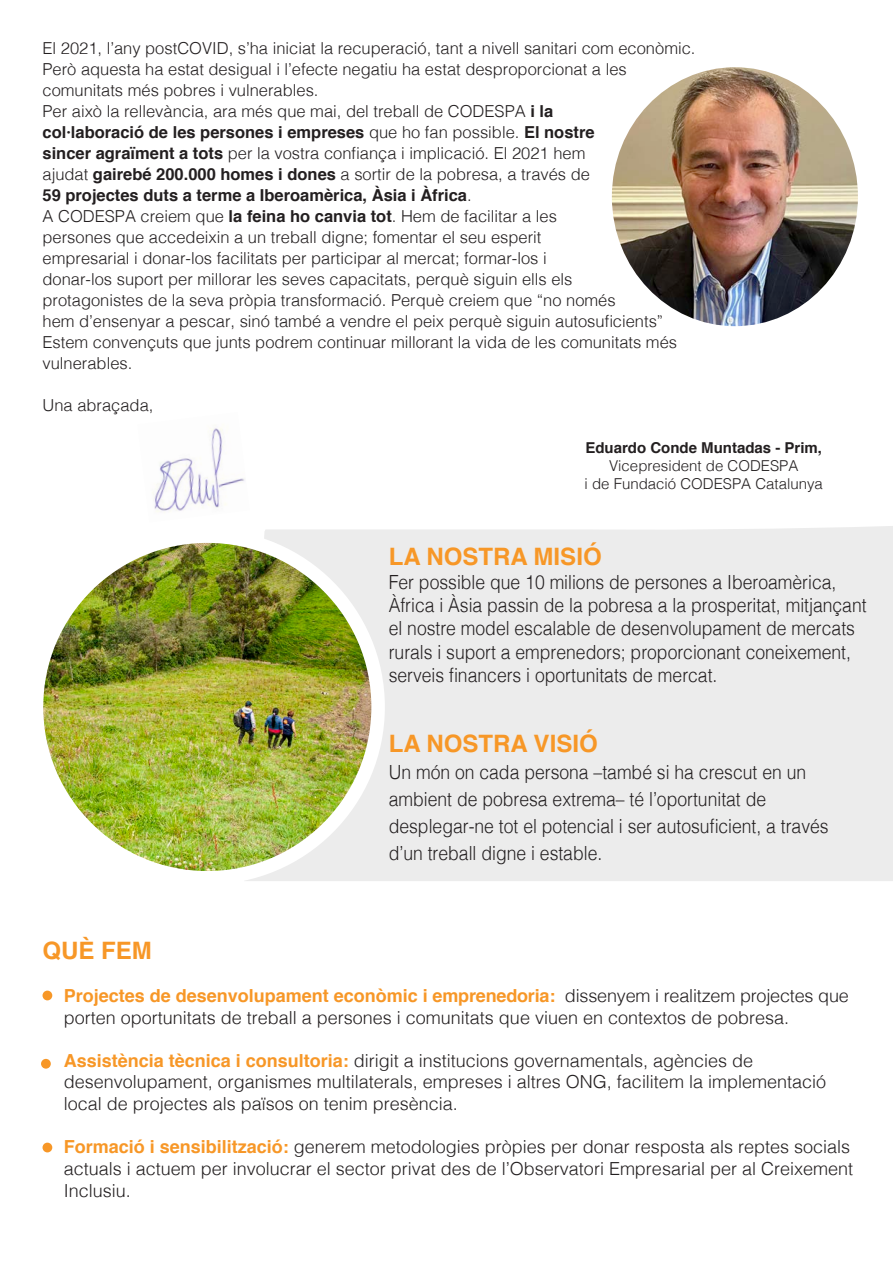
<style>
.page{position:relative;width:893px;height:1263px;background:#fff}
.page>*{position:absolute;margin:0;border:0;box-sizing:border-box;transform-origin:0 0}
.t1{font:700 24px "Helvetica";color:#f79727}
.t2{font:300 19.5px/23.4px "Helvetica";color:#231f20;scale:.9 1}
.t3{font:300 18px/21.6px "Helvetica";color:#231f20}
.t4{font:300 16.5px/21px "Helvetica";color:#231f20}
.t5{font:700 16.5px "Helvetica";color:#231f20}
.t6{font:300 15px "Helvetica";color:#231f20}
.t7{font:700 15px "Helvetica";color:#231f20}
.s1{font-weight:700}
.s2{font-weight:300}
.s3{font-weight:700;color:#f79727}
</style>
<div class="page">
<div style="left:245px;top:526px;width:648px;height:355px;background:#ececec"></div>
<img style="left:45px;top:538px;width:333px;height:336px">
<div style="left:30px;top:529px;width:355px;height:355px;border:14px solid #fff;border-radius:50%"></div>
<div style="left:41px;top:1059px;width:10px;height:10px;background:#f79727;border-radius:50%"></div>
<div style="left:43px;top:990px;width:9px;height:10px;background:#f79727;border-radius:50%"></div>
<div style="left:43px;top:1143px;width:9px;height:9px;background:#f79727;border-radius:50%"></div>
<img style="left:613px;top:68px;width:244px;height:257px">
<div style="left:600px;top:55px;width:270px;height:283px;border:12px solid #fff;border-radius:50%"></div>
<img style="left:152px;top:428px;width:93px;height:85px">
<p class="t4" style="left:43px;top:37px;width:654px">El 2021, l’any postCOVID, s’ha iniciat la recuperació, tant a nivell sanitari com econòmic.<br>Però aquesta ha estat desigual i l’efecte negatiu ha estat desproporcionat a les</p>
<p class="t4" style="left:43px;top:79px;width:277px">comunitats més pobres i vulnerables.</p>
<p class="t4" style="left:43px;top:100px;width:512px">Per això la rellevància, ara més que mai, del treball de CODESPA <span class="s1">i la</span></p>
<p class="t5" style="left:43px;top:119px;width:554px">col·laboració de les persones i empreses <span class="s2">que ho fan possible.</span> El nostre</p>
<p class="t4" style="left:43px;top:142px;width:544px"><span class="s1">sincer agraïment a tots</span> per la vostra confiança i implicació. El 2021 hem</p>
<p class="t4" style="left:43px;top:163px;width:549px">ajudat <span class="s1">gairebé 200.000 homes i dones</span> a sortir de la pobresa, a través de</p>
<p class="t5" style="left:43px;top:182px;width:431px">59 projectes duts a terme a Iberoamèrica, Àsia i Àfrica<span class="s2">.</span></p>
<p class="t4" style="left:43px;top:205px;width:516px">A CODESPA creiem que <span class="s1">la feina ho canvia tot</span>. Hem de facilitar a les</p>
<p class="t4" style="left:43px;top:226px;width:500px">persones que accedeixin a un treball digne; fomentar el seu esperit</p>
<p class="t4" style="left:43px;top:247px;width:506px">empresarial i donar-los facilitats per participar al mercat; formar-los i</p>
<p class="t4" style="left:43px;top:268px;width:531px">donar-los suport per millorar les seves capacitats, perquè siguin ells els</p>
<p class="t4" style="left:43px;top:289px;width:575px">protagonistes de la seva pròpia transformació. Perquè creiem que “no només</p>
<p class="t4" style="left:43px;top:310px;width:622px">hem d’ensenyar a pescar, sinó també a vendre el peix perquè siguin autosuficients”</p>
<p class="t4" style="left:43px;top:331px;width:636px">Estem convençuts que junts podrem continuar millorant la vida de les comunitats més vulnerables.</p>
<p class="t4" style="left:43px;top:394px;width:112px">Una abraçada,</p>
<p class="t7" style="left:585px;top:435px;width:238px">Eduardo Conde Muntadas - Prim,</p>
<p class="t6" style="left:609px;top:453px;width:191px">Vicepresident de CODESPA</p>
<p class="t6" style="left:585px;top:471px;width:240px">i de Fundació CODESPA Catalunya</p>
<p class="t1" style="left:389px;top:537px;width:214px">LA NOSTRA MISIÓ</p>
<p class="t2" style="left:389px;top:569px;width:499px">Fer possible que 10 milions de persones a Iberoamèrica,</p>
<p class="t2" style="left:389px;top:592px;width:533px">Àfrica i Àsia passin de la pobresa a la prosperitat, mitjançant</p>
<p class="t2" style="left:389px;top:615px;width:520px">el nostre model escalable de desenvolupament de mercats rurals i suport a emprenedors; proporcionant coneixement,</p>
<p class="t2" style="left:389px;top:662px;width:367px">serveis financers i oportunitats de mercat.</p>
<p class="t1" style="left:389px;top:725px;width:210px">LA NOSTRA VISIÓ</p>
<p class="t2" style="left:389px;top:759px;width:465px">Un món on cada persona –també si ha crescut en un</p>
<p class="t2" style="left:389px;top:786px;width:421px">ambient de pobresa extrema– té l’oportunitat de</p>
<p class="t2" style="left:389px;top:813px;width:490px">desplegar-ne tot el potencial i ser autosuficient, a través</p>
<p class="t2" style="left:389px;top:840px;width:239px">d’un treball digne i estable.</p>
<p class="t1" style="left:43px;top:931px;width:111px">QUÈ FEM</p>
<p class="t3" style="left:64px;top:983px;width:787px"><span class="s3">Projectes de desenvolupament econòmic i emprenedoria:</span> dissenyem i realitzem projectes que porten oportunitats de treball a persones i comunitats que viuen en contextos de pobresa.</p>
<p class="t3" style="left:64px;top:1048px;width:691px"><span class="s3">Assistència tècnica i consultoria:</span> dirigit a institucions governamentals, agències de</p>
<p class="t3" style="left:64px;top:1070px;width:764px">desenvolupament, organismes multilaterals, empreses i altres ONG, facilitem la implementació local de projectes als països on tenim presència.</p>
<p class="t3" style="left:64px;top:1135px;width:791px"><span class="s3">Formació i sensibilització:</span> generem metodologies pròpies per donar resposta als reptes socials actuals i actuem per involucrar el sector privat des de l’Observatori Empresarial per al Creixement<br>Inclusiu.</p>
</div>
